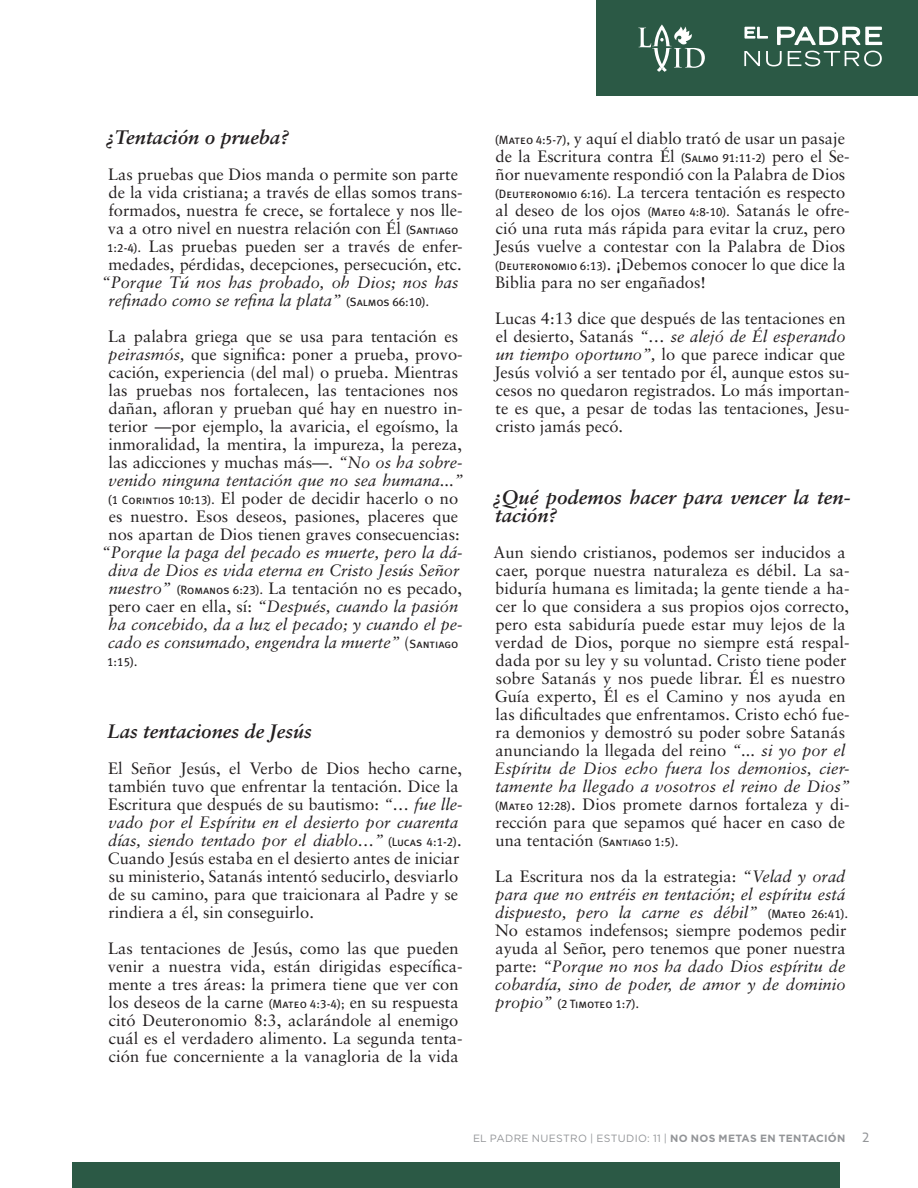
<style>
.page{position:relative;width:918px;height:1188px;background:#fff}
.page>*{position:absolute;margin:0;border:0;box-sizing:border-box;transform-origin:0 0}
._3__Estudio_Intro_Te{font:italic 700 19.5px/18px "Sabon";color:#231f20}
._3__Estudio_Intro_Te-2{font:16.5px/18px "Sabon";color:#231f20}
._3__Estudio_Intro_Te-3{font:italic 16.5px/18px "Sabon";color:#231f20}
.Folios{font:13.5px "Relay";color:#939598}
._3__Estudio_Intro_Te-4{font:12px "Meta Plus Book Caps";color:#231f20}
._0d__Lección{font:10.5px "Gotham";letter-spacing:.025em;color:#939598}
.s1{font-family:"Meta Plus Book Caps";font-size:12px}
.s2{font-family:"Meta Plus Book Caps";font-style:normal;font-size:12px}
.s3{font-style:italic}
.s4{font-family:"Sabon";font-size:16.5px}
.s5{font-style:normal}
.s6{font-family:"Sabon";font-style:italic;font-size:16.5px}
.s7{font-weight:700}
</style>
<div class="page">
<div style="left:597px;top:0;width:321px;height:96px;background:#2b5945"></div>
<svg style="left:638px;top:25px;width:67px;height:47px"></svg>
<svg style="left:744px;top:26px;width:139px;height:40px"></svg>
<div style="left:72px;top:1162px;width:768px;height:26px;background:#2b5945"></div>
<p class="_3__Estudio_Intro_Te" style="left:106px;top:128px;width:184px">¿Tentación o prueba?</p>
<p class="_3__Estudio_Intro_Te-2" style="left:108px;top:165px;width:351px">Las pruebas que Dios manda o permite son parte</p>
<p class="_3__Estudio_Intro_Te-2" style="left:108px;top:183px;width:356px">de la vida cristiana; a través de ellas somos trans-</p>
<p class="_3__Estudio_Intro_Te-2" style="left:108px;top:201px;width:356px">formados, nuestra fe crece, se fortalece y nos lle-</p>
<p class="_3__Estudio_Intro_Te-2" style="left:108px;top:219px;width:352px">va a otro nivel en nuestra relación con Él <span class="s1">(Santiago</span></p>
<p class="_3__Estudio_Intro_Te-2" style="left:107px;top:237px;width:357px"><span class="s1">1:2-4).</span> Las pruebas pueden ser a través de enfer-</p>
<p class="_3__Estudio_Intro_Te-2" style="left:109px;top:255px;width:355px">medades, pérdidas, decepciones, persecución, etc.</p>
<p class="_3__Estudio_Intro_Te-3" style="left:102px;top:273px;width:359px">“Porque Tú nos has probado, oh Dios; nos has</p>
<p class="_3__Estudio_Intro_Te-3" style="left:109px;top:291px;width:322px">refinado como se refina la plata” <span class="s2">(Salmos 66:10).</span></p>
<p class="_3__Estudio_Intro_Te-2" style="left:102px;top:327px;width:363px;text-align:center">La palabra griega que se usa para tentación es <span class="s3">peirasmós,</span> que significa: poner a prueba, provo&shy;cación, experiencia (del mal) o prueba. Mientras las pruebas nos fortalecen, las tentaciones nos dañan, afloran y prueban qué hay en nuestro in&shy;terior —por ejemplo, la avaricia, el egoísmo, la inmoralidad, la mentira, la impureza, la pereza, las adicciones y muchas más—. <span class="s3">“No os ha sobre&shy;venido ninguna tentación que no sea humana...” </span><span class="s1">(1 Corintios 10:13).</span> El poder de decidir hacerlo o no es nuestro. Esos deseos, pasiones, placeres que nos apartan de Dios tienen graves consecuencias: <span class="s3">“Porque la paga del pecado es muerte, pero la dá&shy;diva de Dios es vida eterna en Cristo Jesús Señor nuestro”</span> <span class="s1">(Romanos 6:23).</span> La tentación no es pecado, pero caer en ella, sí: <span class="s3">“Después, cuando la pasión ha concebido, da a luz el pecado; y cuando el pe&shy;cado es consumado, engendra la muerte”</span> (<span class="s1">Santiago</span></p>
<p class="_3__Estudio_Intro_Te-4" style="left:107px;top:655px;width:32px">1:15).</p>
<p class="_3__Estudio_Intro_Te" style="left:107px;top:722px;width:206px">Las tentaciones de Jesús</p>
<p class="_3__Estudio_Intro_Te-2" style="left:108px;top:759px;width:356px">El Señor Jesús, el Verbo de Dios hecho carne, también tuvo que enfrentar la tentación. Dice la Escritura que después de su bautismo: <span class="s3">“… fue lle&shy;vado por el Espíritu en el desierto por cuarenta días, siendo tentado por el diablo…”</span> <span class="s1">(Lucas 4:1-2)</span>.<br>Cuando Jesús estaba en el desierto antes de iniciar su ministerio, Satanás intentó seducirlo, desviarlo de su camino, para que traicionara al Padre y se rindiera a él, sin conseguirlo.</p>
<p class="_3__Estudio_Intro_Te-2" style="left:108px;top:939px;width:356px">Las tentaciones de Jesús, como las que pueden venir a nuestra vida, están dirigidas específica&shy;mente a tres áreas: la primera tiene que ver con los deseos de la carne <span class="s1">(Mateo 4:3-4);</span> en su respuesta citó Deuteronomio 8:3, aclarándole al enemigo cuál es el verdadero alimento. La segunda tenta&shy;ción fue concerniente a la vanagloria de la vida</p>
<p class="_3__Estudio_Intro_Te-2" style="left:494px;top:129px;width:357px"><span class="s1">(Mateo 4:5-7),</span> y aquí el diablo trató de usar un pasaje de la Escritura contra Él <span class="s1">(Salmo 91:11-2)</span> pero el Se&shy;ñor nuevamente respondió con la Palabra de Dios <span class="s1">(Deuteronomio 6:16).</span> La tercera tentación es respecto al deseo de los ojos <span class="s1">(Mateo 4:8-10).</span> Satanás le ofre&shy;ció una ruta más rápida para evitar la cruz, pero Jesús vuelve a contestar con la Palabra de Dios <span class="s1">(Deuteronomio 6:13)</span>. ¡Debemos conocer lo que dice la Biblia para no ser engañados!</p>
<p class="_3__Estudio_Intro_Te-2" style="left:494px;top:309px;width:357px">Lucas 4:13 dice que después de las tentaciones en el desierto, Satanás <span class="s3">“… se alejó de Él esperando un tiempo oportuno”,</span> lo que parece indicar que Jesús volvió a ser tentado por él, aunque estos su&shy;cesos no quedaron registrados. Lo más importan&shy;te es que, a pesar de todas las tentaciones, Jesu&shy;cristo jamás pecó.</p>
<p class="_3__Estudio_Intro_Te" style="left:493px;top:488px;width:359px">¿Qué podemos hacer para vencer la ten&shy;tación?</p>
<p class="_3__Estudio_Intro_Te-2" style="left:494px;top:543px;width:358px">Aun siendo cristianos, podemos ser inducidos a caer, porque nuestra naturaleza es débil. La sa&shy;biduría humana es limitada; la gente tiende a ha&shy;cer lo que considera a sus propios ojos correcto, pero esta sabiduría puede estar muy lejos de la verdad de Dios, porque no siempre está respal&shy;dada por su ley y su voluntad. Cristo tiene poder sobre Satanás y nos puede librar. Él es nuestro Guía experto, Él es el Camino y nos ayuda en las dificultades que enfrentamos. Cristo echó fue&shy;ra demonios y demostró su poder sobre Satanás anunciando la llegada del reino <span class="s3">“... si yo por el Espíritu de Dios echo fuera los demonios, cier&shy;tamente ha llegado a vosotros el reino de Dios” </span><span class="s1">(Mateo 12:28)</span>. Dios promete darnos fortaleza y di&shy;rección para que sepamos qué hacer en caso de</p>
<p class="_3__Estudio_Intro_Te-4" style="left:495px;top:835px;width:184px"><span class="s4">una tentación</span> (Santiago 1:5).</p>
<p class="_3__Estudio_Intro_Te-3" style="left:495px;top:867px;width:355px"><span class="s5">La Escritura nos da la estrategia:</span> “Velad y orad para que no entréis en tentación; el espíritu está dispuesto, pero la carne es débil” <span class="s2">(Mateo 26:41).<br></span><span class="s5">No estamos indefensos; siempre podemos pedir ayuda al Señor, pero tenemos que poner nuestra parte:</span> “Porque no nos ha dado Dios espíritu de cobardía, sino de poder, de amor y de dominio</p>
<p class="_3__Estudio_Intro_Te-4" style="left:496px;top:997px;width:145px"><span class="s6">propio”</span> (2 Timoteo 1:7).</p>
<p class="_0d__Lección" style="left:473px;top:1131px;width:374px">EL PADRE NUESTRO | ESTUDIO: 11 | <span class="s7">NO NOS METAS EN TENTACIÓN</span></p>
<p class="Folios" style="left:862px;top:1129px;width:8px">2</p>
</div>
